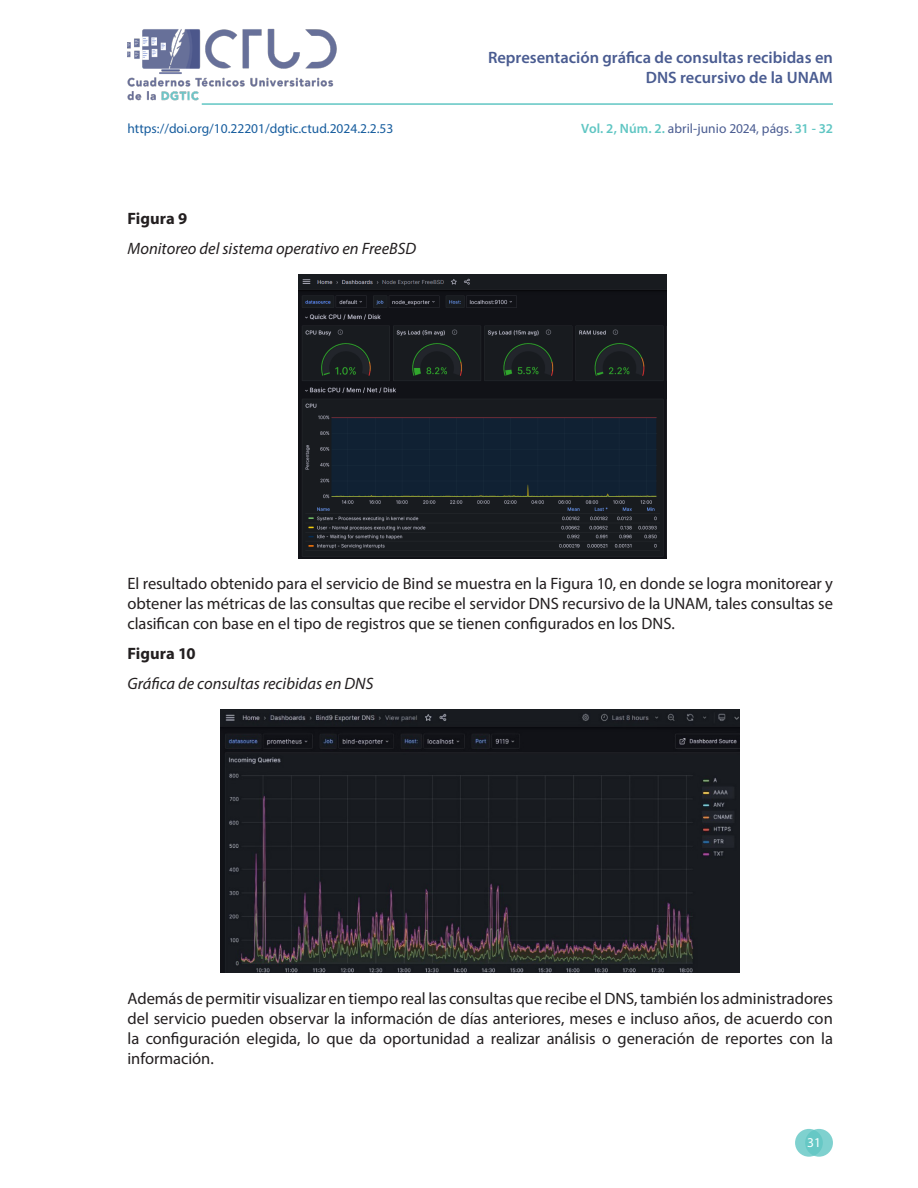
<style>
.page{position:relative;width:918px;height:1188px;background:#fff}
.page>*{position:absolute;margin:0;border:0;box-sizing:border-box;transform-origin:0 0}
.t1{font:16.5px/19.8px "Myriad Pro";letter-spacing:-.005em;color:#231f20;text-align:justify}
.Pie_Figuras_y_Tablas{font:italic 16.5px "Myriad Pro";color:#231f20}
.t2{font:600 16.5px/19.8px "Myriad Pro";color:#4a5c91;text-align:right}
.t3{font:700 16.5px "Myriad Pro";color:#231f20}
.t4{font:13.5px "Myriad Pro";color:#175d9e}
.t5{font:13.5px "Myriad Pro";color:#4a5c91}
.t6{font:13.5px "Myriad Pro";color:#f9ffff}
.s1{font-weight:600;color:#60c6c3}
</style>
<div class="page">
<div style="left:795px;top:1129px;width:28px;height:28px;background:#7fd1cf;border-radius:50%"></div>
<svg style="left:805px;top:1129px;width:28px;height:28px"></svg>
<hr style="left:202px;top:103px;width:631px;height:2px;background:#60c6c3">
<img style="left:128px;top:28px;width:211px;height:76px">
<img style="left:298px;top:275px;width:368px;height:284px">
<img style="left:220px;top:710px;width:520px;height:262px">
<p class="t4" style="left:128px;top:121px;width:267px">https://doi.org/10.22201/dgtic.ctud.2024.2.2.53</p>
<p class="t3" style="left:128px;top:207px;width:61px">Figura 9</p>
<p class="Pie_Figuras_y_Tablas" style="left:128px;top:238px;width:290px">Monitoreo del sistema operativo en FreeBSD</p>
<p class="t2" style="left:488px;top:47px;width:346px">Representación gráfica de consultas recibidas en<br>DNS recursivo de la UNAM</p>
<p class="t5" style="left:581px;top:121px;width:253px"><span class="s1">Vol. 2, Núm. 2.</span> abril-junio 2024, págs. <span class="s1">31 - 32</span></p>
<p class="t1" style="left:128px;top:573px;width:707px">El resultado obtenido para el servicio de Bind se muestra en la Figura 10, en donde se logra monitorear y obtener las métricas de las consultas que recibe el servidor DNS recursivo de la UNAM, tales consultas se clasifican con base en el tipo de registros que se tienen configurados en los DNS.</p>
<p class="t3" style="left:128px;top:643px;width:70px">Figura 10</p>
<p class="Pie_Figuras_y_Tablas" style="left:128px;top:674px;width:247px">Gráfica de consultas recibidas en DNS</p>
<p class="t1" style="left:128px;top:989px;width:707px">Además de permitir visualizar en tiempo real las consultas que recibe el DNS, también los administradores del servicio pueden observar la información de días anteriores, meses e incluso años, de acuerdo con la configuración elegida, lo que da oportunidad a realizar análisis o generación de reportes con la información.</p>
<p class="t6" style="left:807px;top:1134px;width:15px">31</p>
</div>
